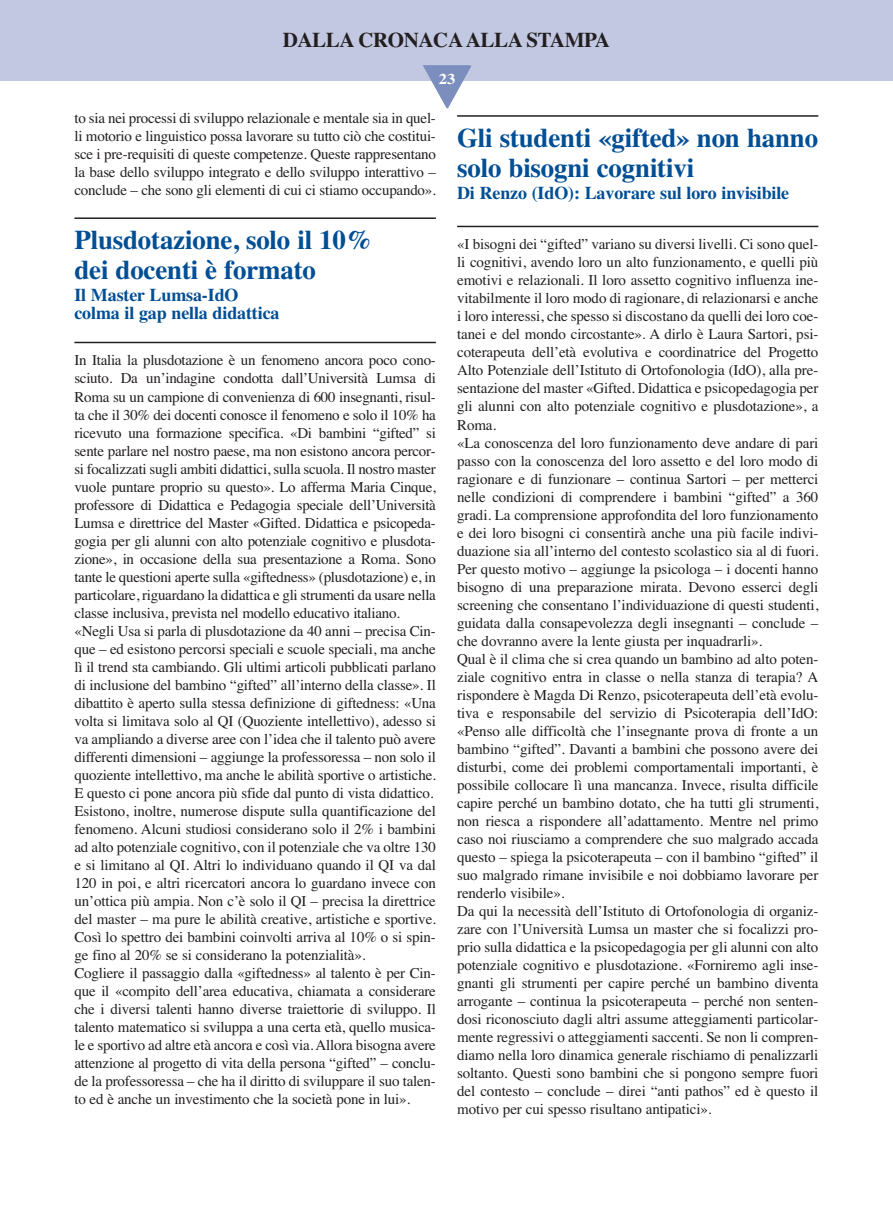
<style>
.page{position:relative;width:893px;height:1212px;background:#fff}
.page>*{position:absolute;margin:0;border:0;box-sizing:border-box;transform-origin:0 0}
.t1{font:700 27px/30px "Times";letter-spacing:-.01em;color:#004e94}
.t2{font:24px "Impact";color:#231f20}
.t3{font:700 21px "Times";letter-spacing:-.02em;color:#231f20}
.t4{font:700 18px/18px "Times";letter-spacing:-.01em;color:#004e94}
.t5{font:15px/18px "Times";letter-spacing:-.01em;color:#231f20}
.t6{font:700 15px "Times";color:#fff;scale:1.1 1}
</style>
<div class="page">
<hr style="left:74px;top:217px;width:362px;height:2px;background:#231f20">
<hr style="left:74px;top:342px;width:362px;height:1px;background:#231f20">
<hr style="left:457px;top:115px;width:361px;height:2px;background:#231f20">
<hr style="left:457px;top:226px;width:361px;height:1px;background:#231f20">
<div style="left:1px;top:0;width:892px;height:81px;background:#c2c8e1"></div>
<svg style="left:423px;top:65px;width:49px;height:44px"></svg>
<h3 class="t3" style="left:283px;top:32px;width:329px">DALLA CRONACA ALLA STAMPA</h3>
<h2 class="t2" style="left:382px;top:36px;width:130px">l’immaginale</h2>
<p class="t6" style="left:439px;top:74px;width:16px">23</p>
<p class="t5" style="left:74px;top:110px;width:363px;text-align:justify">to sia nei processi di sviluppo relazionale e mentale sia in quel&shy;li motorio e linguistico possa lavorare su tutto ciò che costitui&shy;sce i pre-requisiti di queste competenze. Queste rappresentano la base dello sviluppo integrato e dello sviluppo interattivo – conclude – che sono gli elementi di cui ci stiamo occupando».</p>
<h1 class="t1" style="left:74px;top:227px;width:300px">Plusdotazione, solo il 10% dei docenti è formato</h1>
<p class="t4" style="left:74px;top:288px;width:207px">Il Master Lumsa-IdO colma il gap nella didattica</p>
<p class="t5" style="left:74px;top:353px;width:363px">In Italia la plusdotazione è un fenomeno ancora poco cono&shy;sciuto. Da un’indagine condotta dall’Università Lumsa di Roma su un campione di convenienza di 600 insegnanti, risul&shy;ta che il 30% dei docenti conosce il fenomeno e solo il 10% ha ricevuto una formazione specifica. «Di bambini “gifted” si sente parlare nel nostro paese, ma non esistono ancora percor&shy;si focalizzati sugli ambiti didattici, sulla scuola. Il nostro master vuole puntare proprio su questo». Lo afferma Maria Cinque, professore di Didattica e Pedagogia speciale dell’Università Lumsa e direttrice del Master «Gifted. Didattica e psicopeda&shy;gogia per gli alunni con alto potenziale cognitivo e plusdota&shy;zione», in occasione della sua presentazione a Roma. Sono tante le questioni aperte sulla «giftedness» (plusdotazione) e, in particolare, riguardano la didattica e gli strumenti da usare nella classe inclusiva, prevista nel modello educativo italiano. «Negli Usa si parla di plusdotazione da 40 anni – precisa Cin&shy;que – ed esistono percorsi speciali e scuole speciali, ma anche lì il trend sta cambiando. Gli ultimi articoli pubblicati parlano di inclusione del bambino “gifted” all’interno della classe». Il dibattito è aperto sulla stessa definizione di giftedness: «Una volta si limitava solo al QI (Quoziente intellettivo), adesso si va ampliando a diverse aree con l’idea che il talento può avere differenti dimensioni – aggiunge la professoressa – non solo il quoziente intellettivo, ma anche le abilità sportive o artistiche.<br>E questo ci pone ancora più sfide dal punto di vista didattico.<br>Esistono, inoltre, numerose dispute sulla quantificazione del fenomeno. Alcuni studiosi considerano solo il 2% i bambini ad alto potenziale cognitivo, con il potenziale che va oltre 130 e si limitano al QI. Altri lo individuano quando il QI va dal 120 in poi, e altri ricercatori ancora lo guardano invece con un’ottica più ampia. Non c’è solo il QI – precisa la direttrice del master – ma pure le abilità creative, artistiche e sportive.<br>Così lo spettro dei bambini coinvolti arriva al 10% o si spin&shy;ge fino al 20% se si considerano la potenzialità».<br>Cogliere il passaggio dalla «giftedness» al talento è per Cin&shy;que il «compito dell’area educativa, chiamata a considerare che i diversi talenti hanno diverse traiettorie di sviluppo. Il talento matematico si sviluppa a una certa età, quello musica&shy;le e sportivo ad altre età ancora e così via. Allora bisogna avere attenzione al progetto di vita della persona “gifted” – conclu&shy;de la professoressa – che ha il diritto di sviluppare il suo talen&shy;to ed è anche un investimento che la società pone in lui».</p>
<h1 class="t1" style="left:457px;top:125px;width:363px">Gli studenti «gifted» non hanno solo bisogni cognitivi</h1>
<p class="t4" style="left:457px;top:185px;width:334px">Di Renzo (IdO): Lavorare sul loro invisibile</p>
<p class="t5" style="left:457px;top:237px;width:363px">«I bisogni dei “gifted” variano su diversi livelli. Ci sono quel&shy;li cognitivi, avendo loro un alto funzionamento, e quelli più emotivi e relazionali. Il loro assetto cognitivo influenza ine&shy;vitabilmente il loro modo di ragionare, di relazionarsi e anche i loro interessi, che spesso si discostano da quelli dei loro coe&shy;tanei e del mondo circostante». A dirlo è Laura Sartori, psi&shy;coterapeuta dell’età evolutiva e coordinatrice del Progetto Alto Potenziale dell’Istituto di Ortofonologia (IdO), alla pre&shy;sentazione del master «Gifted. Didattica e psicopedagogia per gli alunni con alto potenziale cognitivo e plusdotazione», a Roma.<br>«La conoscenza del loro funzionamento deve andare di pari passo con la conoscenza del loro assetto e del loro modo di ragionare e di funzionare – continua Sartori – per metterci nelle condizioni di comprendere i bambini “gifted” a 360 gradi. La comprensione approfondita del loro funzionamento e dei loro bisogni ci consentirà anche una più facile indivi&shy;duazione sia all’interno del contesto scolastico sia al di fuori.<br>Per questo motivo – aggiunge la psicologa – i docenti hanno bisogno di una preparazione mirata. Devono esserci degli screening che consentano l’individuazione di questi studenti, guidata dalla consapevolezza degli insegnanti – conclude – che dovranno avere la lente giusta per inquadrarli».<br>Qual è il clima che si crea quando un bambino ad alto poten&shy;ziale cognitivo entra in classe o nella stanza di terapia? A rispondere è Magda Di Renzo, psicoterapeuta dell’età evolu&shy;tiva e responsabile del servizio di Psicoterapia dell’IdO: «Penso alle difficoltà che l’insegnante prova di fronte a un bambino “gifted”. Davanti a bambini che possono avere dei disturbi, come dei problemi comportamentali importanti, è possibile collocare lì una mancanza. Invece, risulta difficile capire perché un bambino dotato, che ha tutti gli strumenti, non riesca a rispondere all’adattamento. Mentre nel primo caso noi riusciamo a comprendere che suo malgrado accada questo – spiega la psicoterapeuta – con il bambino “gifted” il suo malgrado rimane invisibile e noi dobbiamo lavorare per renderlo visibile».<br>Da qui la necessità dell’Istituto di Ortofonologia di organiz&shy;zare con l’Università Lumsa un master che si focalizzi pro&shy;prio sulla didattica e la psicopedagogia per gli alunni con alto potenziale cognitivo e plusdotazione. «Forniremo agli inse&shy;gnanti gli strumenti per capire perché un bambino diventa arrogante – continua la psicoterapeuta – perché non senten&shy;dosi riconosciuto dagli altri assume atteggiamenti particolar&shy;mente regressivi o atteggiamenti saccenti. Se non li compren&shy;diamo nella loro dinamica generale rischiamo di penalizzarli soltanto. Questi sono bambini che si pongono sempre fuori del contesto – conclude – direi “anti pathos” ed è questo il motivo per cui spesso risultano antipatici».</p>
</div>
